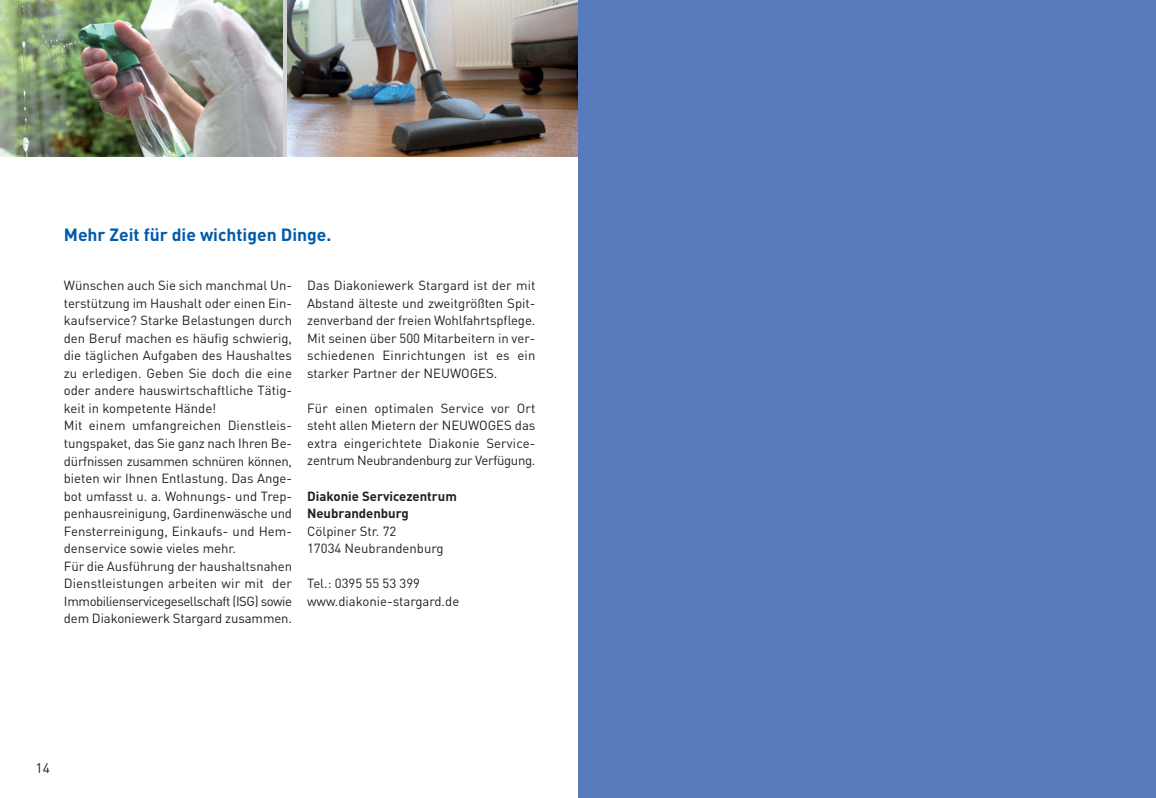
<style>
.page{position:relative;width:1156px;height:798px;background:#fff}
.page>*{position:absolute;margin:0;border:0;box-sizing:border-box;transform-origin:0 0}
.t1{font:700 17.5px "DIN";color:#005aaa}
.t2{font:13.75px "DIN";color:#231f20}
.t3{font:13.12px/17.5px "DIN";color:#231f20}
.t4{font:700 13.12px/17.5px "DIN";color:#231f20}
</style>
<div class="page">
<div style="left:578px;top:0;width:577px;height:797px;background:#577bbd"></div>
<img style="left:288px;top:0;width:290px;height:156px">
<img style="left:0;top:0;width:283px;height:156px">
<h1 class="t1" style="left:64px;top:228px;width:269px">Mehr Zeit für die wichtigen Dinge.</h1>
<p class="t3" style="left:64px;top:278px;width:230px">Wünschen auch Sie sich manchmal Un&shy;terstützung im Haushalt oder einen Ein&shy;kaufservice? Starke Belastungen durch den Beruf machen es häufig schwierig, die täglichen Aufgaben des Haushaltes zu erledigen. Geben Sie doch die eine oder andere hauswirtschaftliche Tätig&shy;keit in kompetente Hände!<br>Mit einem umfangreichen Dienstleis&shy;tungspaket, das Sie ganz nach Ihren Be&shy;dürfnissen zusammen schnüren kön nen, bieten wir Ihnen Entlastung. Das Ange&shy;bot umfasst u. a. Wohnungs- und Trep&shy;penhausreinigung, Gardinenwäsche und Fensterreinigung, Einkaufs- und Hem&shy;denservice sowie vieles mehr.<br>Für die Ausführung der haushaltsnahen Dienstleistungen arbeiten wir mit der Immobilienservicegesellschaft (ISG) sowie dem Diakoniewerk Stargard zusammen.</p>
<p class="t3" style="left:307px;top:278px;width:230px;text-align:justify">Das Diakoniewerk Stargard ist der mit Abstand älteste und zweitgrößten Spit&shy;zenverband der freien Wohlfahrtspflege.<br>Mit seinen über 500 Mitarbeitern in ver&shy;schiedenen Einrichtungen ist es ein starker Partner der NEUWOGES.</p>
<p class="t3" style="left:307px;top:401px;width:230px;text-align:justify">Für einen optimalen Service vor Ort steht allen Mietern der NEUWOGES das extra eingerichtete Diakonie Service&shy;zentrum Neubrandenburg zur Verfügung.</p>
<p class="t4" style="left:307px;top:488px;width:151px">Diakonie Servicezentrum<br>Neubrandenburg</p>
<p class="t3" style="left:307px;top:523px;width:138px">Cölpiner Str. 72<br>17034 Neubrandenburg</p>
<p class="t3" style="left:307px;top:576px;width:154px">Tel.: 0395 55 53 399 www.diakonie-stargard.de</p>
<p class="t2" style="left:36px;top:763px;width:16px">14</p>
</div>
